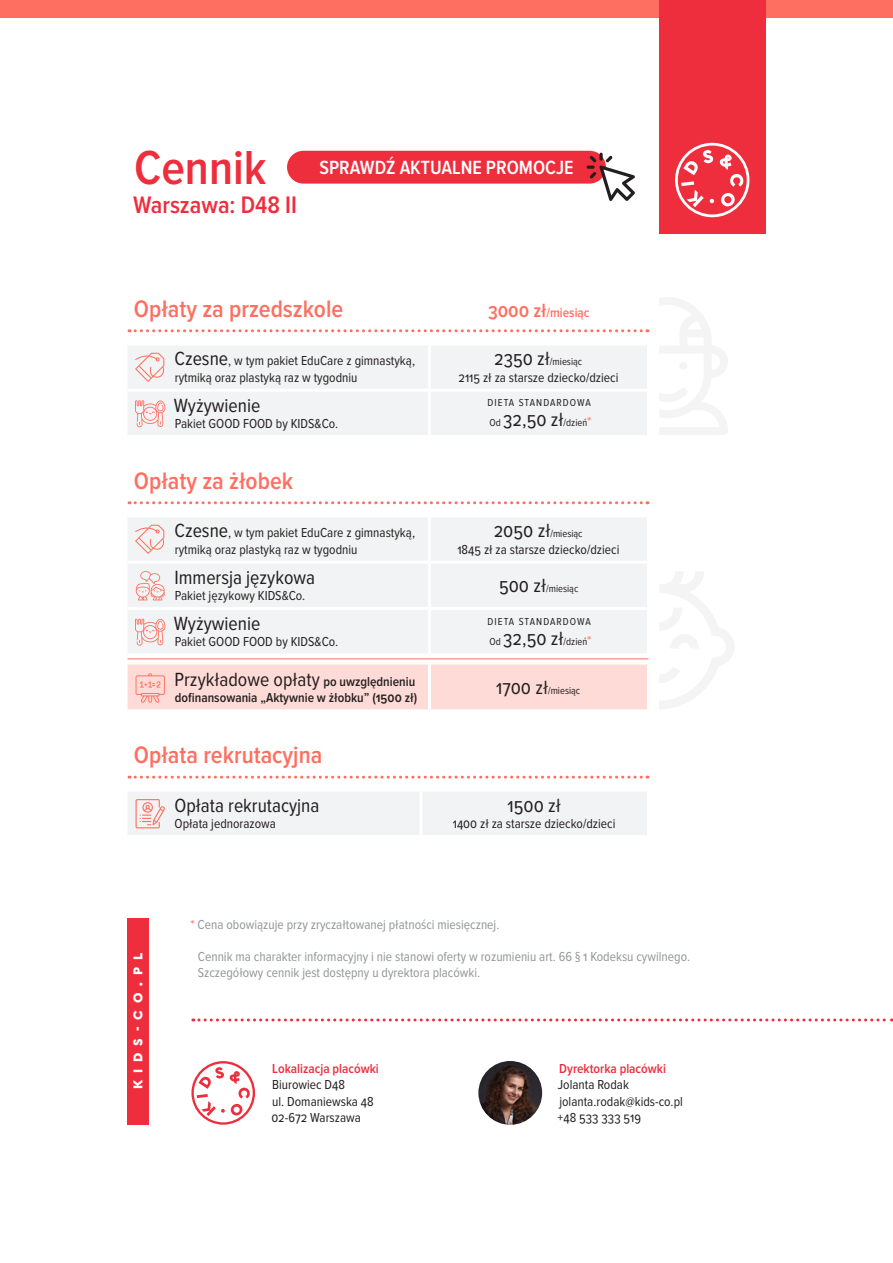
<style>
.page{position:relative;width:893px;height:1263px;background:#fff}
.page>*{position:absolute;margin:0;border:0;box-sizing:border-box;transform-origin:0 0}
.t1{font:600 49.5px "Proxima Nova Cond";color:#ee2d3d}
.t2{font:600 24.75px "Proxima Nova Cond";color:#ff6f61}
.t3{font:600 24.75px "Proxima Nova Cond";color:#ee2d3d}
.t4{font:19.8px "Proxima Nova Cond";color:#231f20}
.t5{font:600 19.8px "Proxima Nova Cond";color:#fff}
.t6{font:13.5px/16.2px "Proxima Nova Cond";color:#231f20}
.t7{font:13.5px/16.2px "Proxima Nova Cond";color:#939598}
.t8{font:600 13.5px "Proxima Nova Cond";color:#231f20}
.t9{font:600 13.5px "Proxima Nova Cond";color:#ee2d3d}
.t10{font:600 13.5px "Proxima Nova Cond";color:#ff6f61}
.t11{font:900 13.5px "Cera GR";letter-spacing:.52em;color:#fff}
.t12{font:10.5px/19.8px "Proxima Nova Cond";letter-spacing:.09em;color:#231f20}
.t13{font:10.5px "Proxima Nova Cond";color:#231f20}
.s1{font-size:19.8px}
.s2{font-size:13.5px;color:#ff6f61}
.s3{font-weight:600;font-size:13.5px}
.s4{color:#ff6f61}
</style>
<div class="page">
<svg style="left:129px;top:329px;width:519px;height:3px"></svg>
<svg style="left:129px;top:501px;width:519px;height:3px"></svg>
<hr style="left:128px;top:658px;width:520px;height:1px;background:#ff6f61">
<svg style="left:129px;top:776px;width:519px;height:3px"></svg>
<div style="left:128px;top:346px;width:519px;height:89px;background:#f2f3f4"></div>
<hr style="left:428px;top:345px;width:3px;height:44px;background:#fff">
<hr style="left:128px;top:389px;width:301px;height:3px;background:#fff">
<hr style="left:429px;top:389px;width:221px;height:3px;background:#fff">
<hr style="left:428px;top:392px;width:3px;height:43px;background:#fff">
<div style="left:128px;top:518px;width:519px;height:135px;background:#f2f3f4"></div>
<hr style="left:128px;top:607px;width:301px;height:3px;background:#fff">
<hr style="left:429px;top:561px;width:221px;height:3px;background:#fff">
<hr style="left:428px;top:564px;width:3px;height:43px;background:#fff">
<hr style="left:429px;top:607px;width:221px;height:3px;background:#fff">
<hr style="left:428px;top:610px;width:3px;height:43px;background:#fff">
<hr style="left:428px;top:517px;width:3px;height:44px;background:#fff">
<hr style="left:128px;top:561px;width:301px;height:3px;background:#fff">
<svg style="left:135px;top:353px;width:30px;height:29px"></svg>
<svg style="left:135px;top:400px;width:30px;height:27px"></svg>
<svg style="left:135px;top:525px;width:30px;height:29px"></svg>
<svg style="left:136px;top:571px;width:29px;height:29px"></svg>
<svg style="left:135px;top:619px;width:30px;height:27px"></svg>
<div style="left:128px;top:664px;width:520px;height:46px;background:#ffdbd7"></div>
<div style="left:128px;top:792px;width:519px;height:43px;background:#f2f3f4"></div>
<div style="left:0;top:0;width:893px;height:17px;background:#ff6f61"></div>
<svg style="left:659px;top:297px;width:69px;height:138px"></svg>
<div style="left:679px;top:362px;width:8px;height:8px;background:#f4f4f4;border-radius:50%"></div>
<svg style="left:659px;top:572px;width:75px;height:137px"></svg>
<svg style="left:193px;top:1018px;width:699px;height:3px"></svg>
<svg style="left:191px;top:1061px;width:64px;height:64px"></svg>
<div style="left:659px;top:0;width:106px;height:233px;background:#ee2d3d"></div>
<svg style="left:675px;top:143px;width:74px;height:74px"></svg>
<img style="left:478px;top:1061px;width:64px;height:64px;border-radius:32px">
<div style="left:128px;top:918px;width:21px;height:207px;background:#ee2d3d"></div>
<div style="left:287px;top:151px;width:319px;height:33px;background:#ee2d3d;border-radius:16px"></div>
<svg style="left:587px;top:153px;width:48px;height:48px"></svg>
<h1 class="t1" style="left:134px;top:145px;width:134px">Cennik</h1>
<h2 class="t3" style="left:133px;top:194px;width:165px">Warszawa: D48 II</h2>
<h3 class="t5" style="left:319px;top:158px;width:256px">SPRAWDŹ AKTUALNE PROMOCJE</h3>
<h2 class="t2" style="left:134px;top:297px;width:211px">Opłaty za przedszkole</h2>
<p class="t10" style="left:488px;top:306px;width:103px"><span class="s1">3000 zł</span>/miesiąc</p>
<p class="t6" style="left:174px;top:353px;width:242px"><span class="s1">Czesne</span>, w tym pakiet EduCare z gimnastyką, rytmiką oraz plastyką raz w tygodniu</p>
<p class="t13" style="left:494px;top:357px;width:90px"><span class="s1">2350 zł</span>/miesiąc</p>
<p class="t6" style="left:458px;top:370px;width:161px">2115 zł za starsze dziecko/dzieci</p>
<h3 class="t4" style="left:174px;top:396px;width:88px">Wyżywienie</h3>
<p class="t6" style="left:175px;top:416px;width:165px">Pakiet GOOD FOOD by KIDS&amp;Co.</p>
<p class="t12" style="left:487px;top:393px;width:106px">DIETA STANDARDOWA<br>Od <span class="s1">32,50 zł</span>/dzień<span class="s2">*</span></p>
<h2 class="t2" style="left:134px;top:469px;width:161px">Opłaty za żłobek</h2>
<p class="t6" style="left:174px;top:525px;width:242px"><span class="s1">Czesne</span>, w tym pakiet EduCare z gimnastyką, rytmiką oraz plastyką raz w tygodniu</p>
<p class="t13" style="left:494px;top:529px;width:90px"><span class="s1">2050 zł</span>/miesiąc</p>
<p class="t6" style="left:457px;top:542px;width:163px">1845 zł za starsze dziecko/dzieci</p>
<h3 class="t4" style="left:175px;top:568px;width:142px">Immersja językowa</h3>
<p class="t6" style="left:175px;top:588px;width:132px">Pakiet językowy KIDS&amp;Co.</p>
<h3 class="t4" style="left:174px;top:614px;width:88px">Wyżywienie</h3>
<p class="t6" style="left:175px;top:634px;width:165px">Pakiet GOOD FOOD by KIDS&amp;Co.</p>
<h3 class="t4" style="left:175px;top:670px;width:242px">Przykładowe opłaty <span class="s3">po uwzględnieniu</span></h3>
<p class="t8" style="left:175px;top:692px;width:244px">dofinansowania „Aktywnie w żłobku” (1500 zł)</p>
<h2 class="t2" style="left:134px;top:743px;width:190px">Opłata rekrutacyjna</h2>
<h3 class="t4" style="left:174px;top:796px;width:147px">Opłata rekrutacyjna</h3>
<p class="t6" style="left:175px;top:816px;width:103px">Opłata jednorazowa</p>
<p class="t13" style="left:499px;top:584px;width:81px"><span class="s1">500 zł</span>/miesiąc</p>
<p class="t12" style="left:487px;top:612px;width:106px">DIETA STANDARDOWA<br>Od <span class="s1">32,50 zł</span>/dzień<span class="s2">*</span></p>
<p class="t13" style="left:496px;top:686px;width:86px"><span class="s1">1700 zł</span>/miesiąc</p>
<h3 class="t4" style="left:507px;top:796px;width:55px">1500 zł</h3>
<p class="t6" style="left:453px;top:816px;width:164px">1400 zł za starsze dziecko/dzieci</p>
<p class="t11" style="left:130px;top:1089px;width:138px;rotate:-90deg">KIDS-CO.PL</p>
<p class="t7" style="left:190px;top:917px;width:311px"><span class="s4">*</span> Cena obowiązuje przy zryczałtowanej płatności miesięcznej.</p>
<p class="t7" style="left:198px;top:949px;width:494px">Cennik ma charakter informacyjny i nie stanowi oferty w rozumieniu art. 66 § 1 Kodeksu cywilnego.<br>Szczegółowy cennik jest dostępny u dyrektora placówki.</p>
<p class="t9" style="left:272px;top:1062px;width:108px">Lokalizacja placówki</p>
<p class="t6" style="left:271px;top:1077px;width:104px">Biurowiec D48<br>ul. Domaniewska 48<br>02-672 Warszawa</p>
<p class="t9" style="left:559px;top:1062px;width:108px">Dyrektorka placówki</p>
<p class="t6" style="left:558px;top:1077px;width:127px">Jolanta Rodak jolanta.rodak@kids-co.pl +48 533 333 519</p>
</div>
